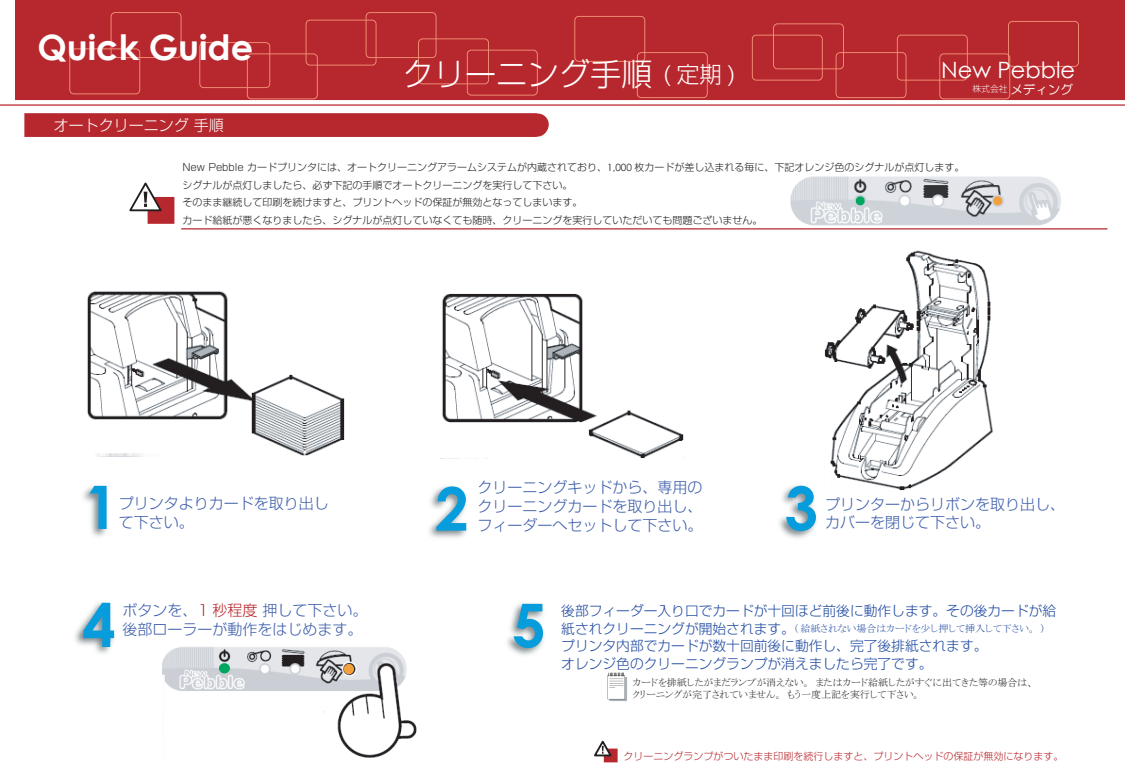
<style>
.page{position:relative;width:1125px;height:772px;background:#fff}
.page>*{position:absolute;margin:0;border:0;box-sizing:border-box;transform-origin:0 0}
.t1{font:700 60px "Century Gothic";color:#079cdb}
.t2{font:700 35px "Century Gothic";color:#fff}
.t3{font:300 31.25px "Shin Go Pro";color:#fff}
.t4{font:22.5px "Century Gothic";color:#fff}
.t5{font:300 22.5px "Shin Go Pro";color:#fff}
.t6{font:300 15px/18.8px "Shin Go Pro";color:#3d5daa}
.t7{font:300 15px "Shin Go Pro";color:#fff}
.t8{font:300 13.75px/17.5px "Shin Go Pro";color:#214ba0}
.t9{font:12.5px "HG Maru Gothic MPRO";color:#fff}
.t10{font:300 10px/17.5px "Shin Go Pro";color:#231f20}
.t11{font:10px/11.2px "MS P Mincho";color:#231f20}
.t12{font:10px "MS P Mincho";color:#214ba0}
.t13{font:300 10px "Shin Go Pro";color:#b7282e}
.s1{font-family:"Koz Go Std";font-weight:300;font-size:8.75px}
.s2{font-family:"Century Gothic";font-weight:400}
.s3{color:#b7282e}
.s4{font-family:"Shin Go Pro";font-weight:300;font-size:13.75px}
</style>
<div class="page">
<div style="left:15px;top:0;width:1110px;height:100px;background:#b7282e"></div>
<svg style="left:0;top:12px;width:1125px;height:94px"></svg>
<div style="left:24px;top:113px;width:513px;height:24px;background:#b7282e"></div>
<div style="left:526px;top:113px;width:23px;height:24px;background:#b7282e;border-radius:50%"></div>
<img style="left:87px;top:291px;width:258px;height:165px">
<img style="left:442px;top:294px;width:242px;height:164px">
<img style="left:825px;top:250px;width:169px;height:240px">
<img style="left:162px;top:647px;width:255px;height:111px">
<div style="left:344px;top:663px;width:10px;height:11px;background:#f0a13e;border-radius:50%"></div>
<div style="left:219px;top:663px;width:11px;height:10px;background:#00a75e;border-radius:50%"></div>
<svg style="left:168px;top:706px;width:167px;height:48px"></svg>
<img style="left:790px;top:176px;width:271px;height:50px">
<svg style="left:181px;top:228px;width:927px;height:2px;background:#d1777b"></svg>
<img style="left:607px;top:673px;width:20px;height:28px">
<img style="left:429px;top:437px;width:81px;height:101px">
<img style="left:779px;top:435px;width:81px;height:103px">
<img style="left:83px;top:435px;width:77px;height:102px">
<img style="left:75px;top:602px;width:39px;height:52px">
<img style="left:507px;top:603px;width:37px;height:52px">
<div style="left:148px;top:197px;width:26px;height:27px;background:#b7282e"></div>
<svg style="left:129px;top:182px;width:33px;height:28px"></svg>
<div style="left:604px;top:748px;width:14px;height:14px;background:#b7282e"></div>
<svg style="left:594px;top:740px;width:18px;height:15px"></svg>
<p class="t2" style="left:38px;top:21px;width:217px">Quick Guide</p>
<p class="t3" style="left:402px;top:49px;width:252px">クリーニング手順</p>
<p class="t5" style="left:663px;top:56px;width:74px">(定期)</p>
<p class="t4" style="left:941px;top:54px;width:135px">New Pebble</p>
<p class="t9" style="left:972px;top:83px;width:102px"><span class="s1">株式会社</span>メディング</p>
<p class="t7" style="left:54px;top:113px;width:171px">オートクリーニング 手順</p>
<p class="t10" style="left:182px;top:158px;width:784px">New Pebble カードプリンタには、オートクリーニングアラームシステムが内蔵されており、<span class="s2">1,000</span> 枚カードが差し込まれる毎に、下記オレンジ色のシグナルが点灯します。シグナルが点灯しましたら、必ず下記の手順でオートクリーニングを実行して下さい。<br>そのまま継続して印刷を続けますと、プリントヘッドの保証が無効となってしまいます。<br>カード給紙が悪くなりましたら、シグナルが点灯していなくても随時、クリーニングを実行していただいても問題ございません。</p>
<p class="t6" style="left:478px;top:476px;width:226px;text-align:justify">クリーニングキッドから、専用のクリーニングカードを取り出し、フィーダーへセットして下さい。</p>
<p class="t1" style="left:84px;top:461px;width:35px">1</p>
<p class="t1" style="left:435px;top:463px;width:35px">2</p>
<p class="t1" style="left:784px;top:462px;width:35px">3</p>
<p class="t6" style="left:119px;top:492px;width:211px">プリンタよりカードを取り出して下さい。</p>
<p class="t6" style="left:825px;top:493px;width:241px">プリンターからリボンを取り出し、カバーを閉じて下さい。</p>
<p class="t1" style="left:82px;top:579px;width:35px">4</p>
<p class="t1" style="left:512px;top:579px;width:35px">5</p>
<p class="t6" style="left:122px;top:599px;width:247px">ボタンを、<span class="s3">1 秒程度</span>押して下さい。後部ローラーが動作をはじめます。</p>
<p class="t8" style="left:561px;top:600px;width:496px">後部フィーダー入り口でカードが十回ほど前後に動作します。その後カードが給</p>
<p class="t12" style="left:561px;top:623px;width:484px"><span class="s4">紙されクリーニングが開始されます。</span>( 給紙されない場合はカードを少し押して挿入して下さい。 )</p>
<p class="t8" style="left:561px;top:635px;width:428px">プリンタ内部でカードが数十回前後に動作し、完了後排紙されます。オレンジ色のクリーニングランプが消えましたら完了です。</p>
<p class="t11" style="left:632px;top:677px;width:403px">カードを排紙したがまだランプが消えない。またはカード給紙したがすぐに出てきた等の場合は、クリーニングが完了されていません。もう一度上記を実行して下さい。</p>
<p class="t13" style="left:623px;top:748px;width:441px">クリーニングランプがついたまま印刷を続行しますと、プリントヘッドの保証が無効になります。</p>
</div>
